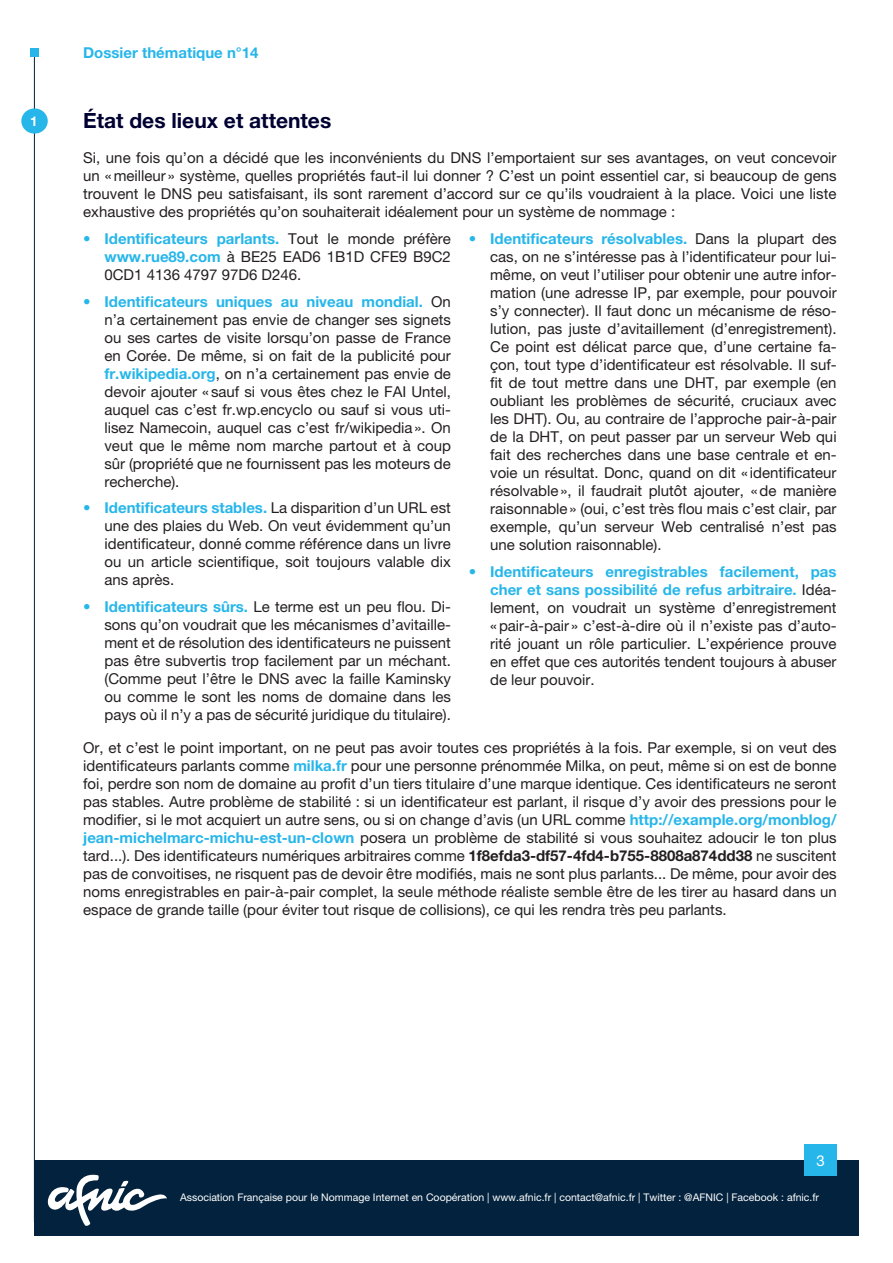
<style>
.page{position:relative;width:893px;height:1263px;background:#fff}
.page>*{position:absolute;margin:0;border:0;box-sizing:border-box;transform-origin:0 0}
.t1{font:700 21px "Helvetica Neue LT Std";color:#000032}
.c_corps{font:15px/18px "Helvetica Neue LT Std";color:#231f20;text-align:justify}
.t2{font:700 15px "Helvetica Neue LT Std";color:#26b6ea}
.t3{font:15px "Helvetica Neue LT Std";color:#fff}
.t4{font:700 13.5px "Helvetica Neue LT Std";color:#fff}
.t5{font:10.5px "Helvetica Neue LT Std";color:#fff}
.s1{color:#26b6ea}
.s2{font-weight:700;color:#26b6ea}
.s3{font-weight:700}
</style>
<div class="page">
<div style="left:34px;top:1161px;width:825px;height:75px;background:#03223d"></div>
<div style="left:804px;top:1145px;width:33px;height:31px;background:#26b6ea"></div>
<hr style="left:34px;top:54px;width:1px;height:1168px;background:#03223d">
<svg style="left:47px;top:1174px;width:120px;height:52px"></svg>
<div style="left:30px;top:49px;width:8px;height:8px;background:#26b6ea"></div>
<div style="left:21px;top:108px;width:27px;height:26px;background:#26b6ea;border-radius:50%"></div>
<p class="t4" style="left:30px;top:113px;width:9px">1</p>
<p class="t2" style="left:83px;top:44px;width:177px">Dossier thématique n°14</p>
<p class="t1" style="left:83px;top:107px;width:250px">État des lieux et attentes</p>
<p class="c_corps" style="left:83px;top:148px;width:755px">Si, une fois qu’on a décidé que les inconvénients du DNS l’emportaient sur ses avantages, on veut concevoir un «meilleur » système, quelles propriétés faut-il lui donner ? C’est un point essentiel car, si beaucoup de gens trouvent le DNS peu satisfaisant, ils sont rarement d’accord sur ce qu’ils voudraient à la place. Voici une liste exhaustive des propriétés qu’on souhaiterait idéalement pour un système de nommage :</p>
<p class="c_corps" style="left:104px;top:230px;width:348px;text-indent:-21px"><span class="s1">•</span> <span class="s2">Identificateurs parlants.</span> Tout le monde préfère <span class="s2">www.rue89.com</span> à BE25 EAD6 1B1D CFE9 B9C2<br>0CD1 4136 4797 97D6 D246.</p>
<p class="c_corps" style="left:104px;top:292px;width:348px;text-indent:-21px"><span class="s1">•</span> <span class="s2">Identificateurs uniques au niveau mondial.</span> On n’a certainement pas envie de changer ses signets ou ses cartes de visite lorsqu’on passe de France en Corée. De même, si on fait de la publicité pour <span class="s2">fr.wikipedia.org</span>, on n’a certainement pas envie de devoir ajouter « sauf si vous êtes chez le FAI Untel, auquel cas c’est fr.wp.encyclo ou sauf si vous uti&shy;lisez Namecoin, auquel cas c’est fr/wikipedia». On veut que le même nom marche partout et à coup sûr (propriété que ne fournissent pas les moteurs de recherche).</p>
<p class="c_corps" style="left:104px;top:499px;width:348px;text-indent:-21px"><span class="s1">•</span> <span class="s2">Identificateurs stables.</span> La disparition d’un URL est une des plaies du Web. On veut évidemment qu’un identificateur, donné comme référence dans un livre ou un article scientifique, soit toujours valable dix ans après.</p>
<p class="c_corps" style="left:104px;top:597px;width:348px;text-indent:-21px"><span class="s1">•</span> <span class="s2">Identificateurs sûrs.</span> Le terme est un peu flou. Di&shy;sons qu’on voudrait que les mécanismes d’avitaille&shy;ment et de résolution des identificateurs ne puissent pas être subvertis trop facilement par un méchant. (Comme peut l’être le DNS avec la faille Kaminsky ou comme le sont les noms de domaine dans les pays où il n’y a pas de sécurité juridique du titulaire).</p>
<p class="c_corps" style="left:490px;top:230px;width:348px;text-indent:-21px"><span class="s1">•</span> <span class="s2">Identificateurs résolvables.</span> Dans la plupart des cas, on ne s’intéresse pas à l’identificateur pour lui&shy;même, on veut l’utiliser pour obtenir une autre infor&shy;mation (une adresse IP, par exemple, pour pouvoir s’y connecter). Il faut donc un mécanisme de réso&shy;lution, pas juste d’avitaillement (d’enregistrement).<br>Ce point est délicat parce que, d’une certaine fa&shy;çon, tout type d’identificateur est résolvable. Il suf&shy;fit de tout mettre dans une DHT, par exemple (en oubliant les problèmes de sécurité, cruciaux avec les DHT). Ou, au contraire de l’approche pair-à-pair de la DHT, on peut passer par un serveur Web qui fait des recherches dans une base centrale et en&shy;voie un résultat. Donc, quand on dit « identificateur résolvable», il faudrait plutôt ajouter, «de manière raisonnable» (oui, c’est très flou mais c’est clair, par exemple, qu’un serveur Web centralisé n’est pas une solution raisonnable).</p>
<p class="c_corps" style="left:490px;top:562px;width:348px;text-indent:-21px"><span class="s1">•</span> <span class="s2">Identificateurs enregistrables facilement, pas cher et sans possibilité de refus arbitraire.</span> Idéa&shy;lement, on voudrait un système d’enregistrement «pair-à-pair » c’est-à-dire où il n’existe pas d’auto&shy;rité jouant un rôle particulier. L’expérience prouve en effet que ces autorités tendent toujours à abuser de leur pouvoir.</p>
<p class="c_corps" style="left:83px;top:738px;width:755px">Or, et c’est le point important, on ne peut pas avoir toutes ces propriétés à la fois. Par exemple, si on veut des identificateurs parlants comme <span class="s2">milka.fr</span> pour une personne prénommée Milka, on peut, même si on est de bonne foi, perdre son nom de domaine au profit d’un tiers titulaire d’une marque identique. Ces identificateurs ne seront pas stables. Autre problème de stabilité : si un identificateur est parlant, il risque d’y avoir des pressions pour le modifier, si le mot acquiert un autre sens, ou si on change d’avis (un URL comme <span class="s2">http://example.org/monblog/ jean-michelmarc-michu-est-un-clown</span> posera un problème de stabilité si vous souhaitez adoucir le ton plus tard...). Des identificateurs numériques arbitraires comme <span class="s3">1f8efda3-df57-4fd4-b755-8808a874dd38</span> ne suscitent pas de convoitises, ne risquent pas de devoir être modifiés, mais ne sont plus parlants... De même, pour avoir des noms enregistrables en pair-à-pair complet, la seule méthode réaliste semble être de les tirer au hasard dans un espace de grande taille (pour éviter tout risque de collisions), ce qui les rendra très peu parlants.</p>
<p class="t3" style="left:816px;top:1151px;width:10px">3</p>
<p class="t5" style="left:180px;top:1191px;width:641px">Association Française pour le Nommage Internet en Coopération | www.afnic.fr | contact@afnic.fr | Twitter : @AFNIC | Facebook : afnic.fr</p>
</div>
